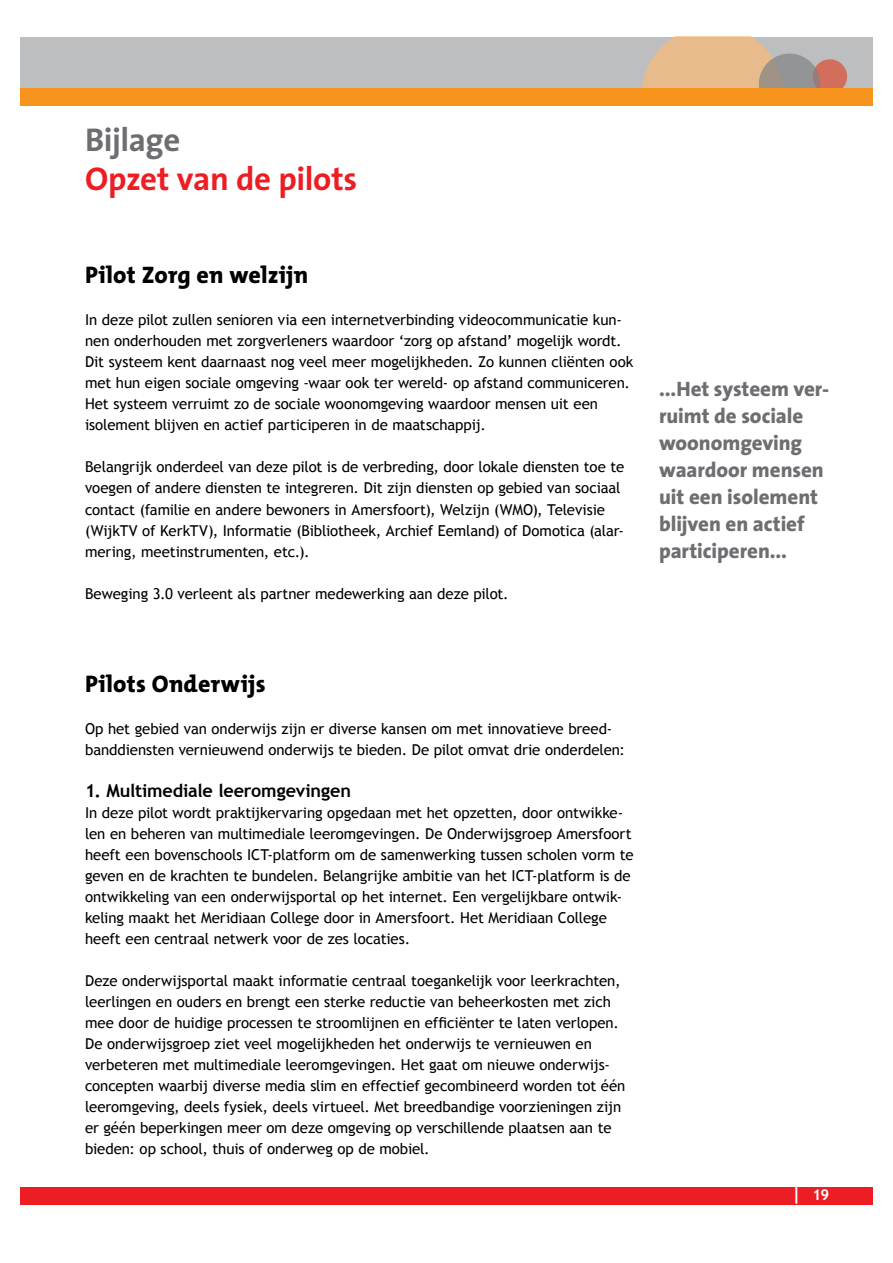
<style>
.page{position:relative;width:893px;height:1263px;background:#fff}
.page>*{position:absolute;margin:0;border:0;box-sizing:border-box;transform-origin:0 0}
.t1{font:700 33px "The Sans";letter-spacing:-.01em;color:#ed1d24}
.t2{font:700 33px "The Sans";letter-spacing:-.015em;color:#6d6e71}
.t3{font:800 24px "The Mix";letter-spacing:.01em;color:#000}
.t4{font:800 21px/27px "The Sans";letter-spacing:-.005em;color:#6d6e71}
.t5{font:700 18px "Trebuchet MS";letter-spacing:-.005em;color:#000}
.t6{font:15px/21px "Trebuchet MS";letter-spacing:-.005em;color:#000}
.t7{font:700 15px "Trebuchet MS";color:#fff}
.s1{font-size:18px}
</style>
<div class="page">
<div style="left:20px;top:1187px;width:852px;height:17px;background:#ed1d24"></div>
<div style="left:20px;top:37px;width:852px;height:51px;background:#bcbec0"></div>
<svg style="left:642px;top:37px;width:205px;height:51px"></svg>
<div style="left:20px;top:88px;width:852px;height:17px;background:#f7941e"></div>
<h1 class="t2" style="left:85px;top:113px;width:97px">Bijlage</h1>
<h1 class="t1" style="left:85px;top:152px;width:274px">Opzet van de pilots</h1>
<h2 class="t3" style="left:85px;top:255px;width:225px">Pilot Zorg en welzijn</h2>
<p class="t6" style="left:85px;top:310px;width:550px">In deze pilot zullen senioren via een internetverbinding videocommunicatie kun&shy;nen onderhouden met zorgverleners waardoor ‘zorg op afstand’ mogelijk wordt.<br>Dit systeem kent daarnaast nog veel meer mogelijkheden. Zo kunnen cliënten ook met hun eigen sociale omgeving -waar ook ter wereld- op afstand communiceren.<br>Het systeem verruimt zo de sociale woonomgeving waardoor mensen uit een isolement blijven en actief participeren in de maatschappij.</p>
<p class="t6" style="left:85px;top:457px;width:541px">Belangrijk onderdeel van deze pilot is de verbreding, door lokale diensten toe te voegen of andere diensten te integreren. Dit zijn diensten op gebied van sociaal contact (familie en andere bewoners in Amersfoort), Welzijn (WMO), Televisie (WijkTV of KerkTV), Informatie (Bibliotheek, Archief Eemland) of Domotica (alar&shy;mering, meetinstrumenten, etc.).</p>
<p class="t6" style="left:85px;top:583px;width:425px">Beweging 3.0 verleent als partner medewerking aan deze pilot.</p>
<h3 class="t4" style="left:659px;top:375px;width:172px">...Het systeem ver&shy;ruimt de sociale woonomgeving waardoor mensen uit een isolement blijven en actief participeren...</h3>
<h2 class="t3" style="left:85px;top:663px;width:182px">Pilots Onderwijs</h2>
<p class="t6" style="left:85px;top:718px;width:541px">Op het gebied van onderwijs zijn er diverse kansen om met innovatieve breed&shy;banddiensten vernieuwend onderwijs te bieden. De pilot omvat drie onderdelen:</p>
<p class="t5" style="left:85px;top:779px;width:267px">1. Multimediale leeromgevingen</p>
<p class="t6" style="left:85px;top:802px;width:550px">In deze pilot wordt praktijkervaring opgedaan met het opzetten, door ontwikke&shy;len en beheren van multimediale leeromgevingen. De Onderwijsgroep Amersfoort heeft een bovenschools ICT-platform om de samenwerking tussen scholen vorm te geven en de krachten te bundelen. Belangrijke ambitie van het ICT-platform is de ontwikkeling van een onderwijsportal op het internet. Een vergelijkbare ontwik&shy;keling maakt het Meridiaan College door in Amersfoort. Het Meridiaan College heeft een centraal netwerk voor de zes locaties.</p>
<p class="t6" style="left:85px;top:970px;width:542px">Deze onderwijsportal maakt informatie centraal toegankelijk voor leerkrachten, leerlingen en ouders en brengt een sterke reductie van beheerkosten met zich mee door de huidige processen te stroomlijnen en efficiënter te laten verlopen.<br>De onderwijsgroep ziet veel mogelijkheden het onderwijs te vernieuwen en verbeteren met multimediale leeromgevingen. Het gaat om nieuwe onderwijs&shy;concepten waarbij diverse media slim en effectief gecombineerd worden tot één leeromgeving, deels fysiek, deels virtueel. Met breedbandige voorzieningen zijn er géén beperkingen meer om deze omgeving op verschillende plaatsen aan te bieden: op school, thuis of onderweg op de mobiel.</p>
<p class="t7" style="left:791px;top:1185px;width:40px"><span class="s1">|</span> 19</p>
</div>
